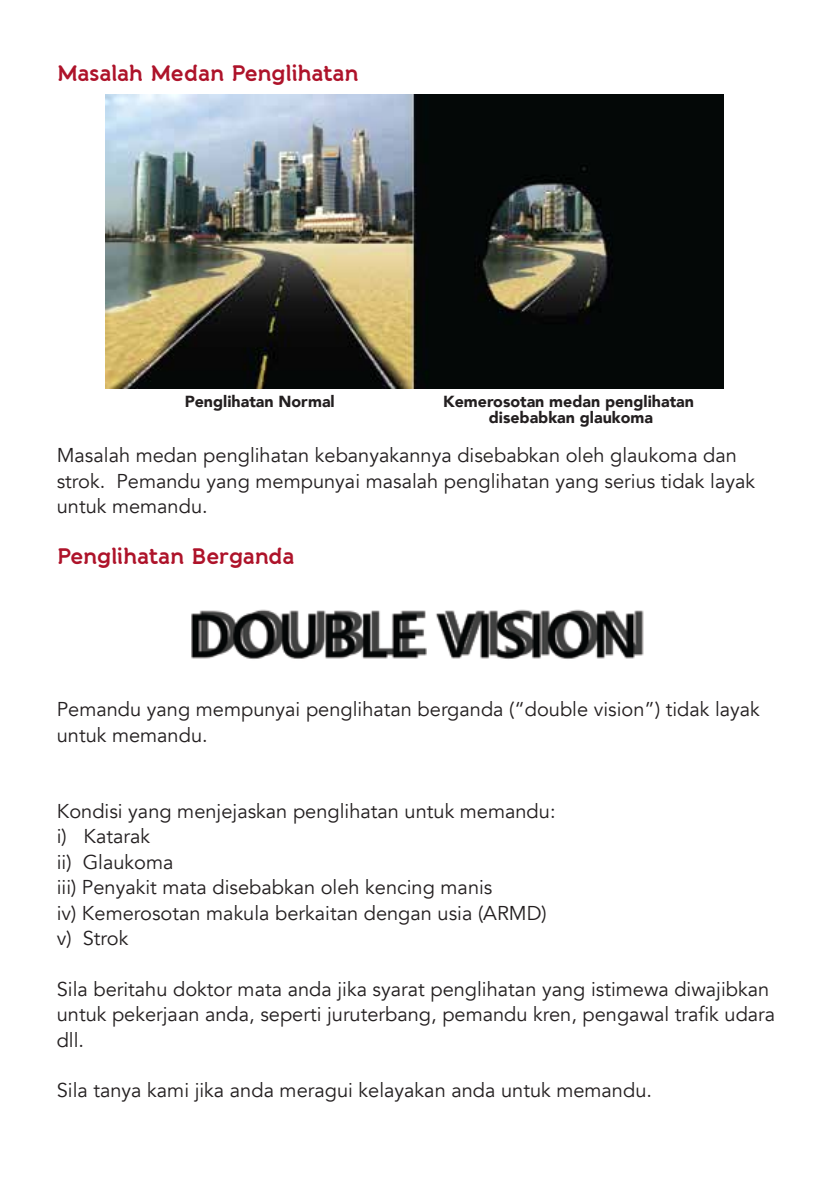
<style>
.page{position:relative;width:840px;height:1191px;background:#fff}
.page>*{position:absolute;margin:0;border:0;box-sizing:border-box;transform-origin:0 0}
.t1{font:700 22px "Banda";letter-spacing:-.02em;color:#ae132a}
.t2{font:20px/25.4px "Avenir";color:#231f20}
.t3{font:900 16px/16px "Avenir";color:#231f20;text-align:center}
</style>
<div class="page">
<img style="left:191px;top:609px;width:453px;height:50px">
<img style="left:106px;top:94px;width:616px;height:294px">
<p class="t1" style="left:57px;top:59px;width:303px">Masalah Medan Penglihatan</p>
<p class="t3" style="left:184px;top:393px;width:151px">Penglihatan Normal</p>
<p class="t3" style="left:443px;top:393px;width:252px">Kemerosotan medan penglihatan disebabkan glaukoma</p>
<p class="t2" style="left:57px;top:443px;width:699px">Masalah medan penglihatan kebanyakannya disebabkan oleh glaukoma dan strok. Pemandu yang mempunyai masalah penglihatan yang serius tidak layak untuk memandu.</p>
<p class="t1" style="left:57px;top:542px;width:239px">Penglihatan Berganda</p>
<p class="t2" style="left:57px;top:697px;width:704px">Pemandu yang mempunyai penglihatan berganda (“double vision”) tidak layak untuk memandu.</p>
<p class="t2" style="left:57px;top:798px;width:500px">Kondisi yang menjejaskan penglihatan untuk memandu: i) Katarak<br>ii) Glaukoma<br>iii) Penyakit mata disebabkan oleh kencing manis<br>iv) Kemerosotan makula berkaitan dengan usia (ARMD) v) Strok</p>
<p class="t2" style="left:57px;top:976px;width:719px">Sila beritahu doktor mata anda jika syarat penglihatan yang istimewa diwajibkan untuk pekerjaan anda, seperti juruterbang, pemandu kren, pengawal trafik udara dll.</p>
<p class="t2" style="left:57px;top:1078px;width:596px">Sila tanya kami jika anda meragui kelayakan anda untuk memandu.</p>
</div>
